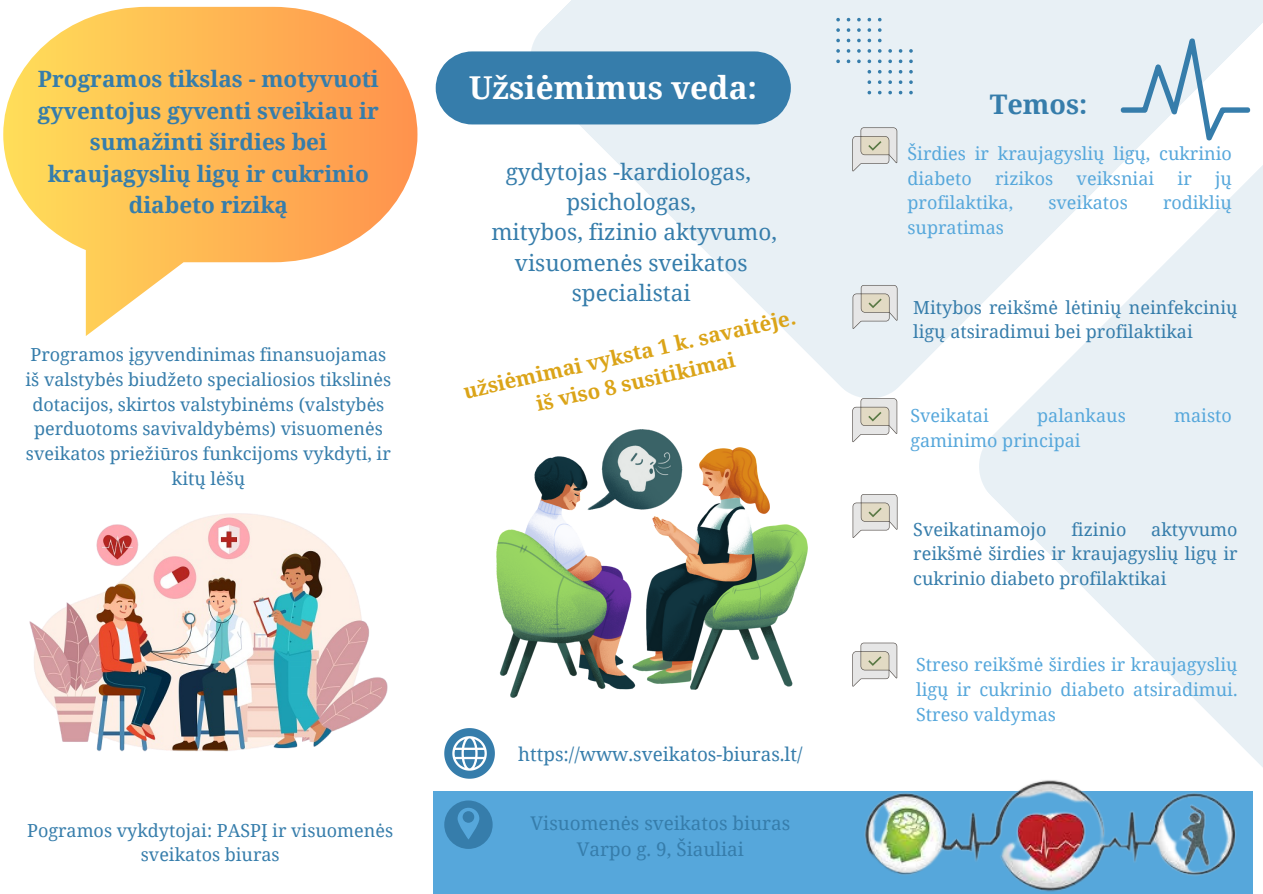
<style>
.page{position:relative;width:1263px;height:894px;background:#fff}
.page>*{position:absolute;margin:0;border:0;box-sizing:border-box;transform-origin:0 0}
.t1{font:700 31.5px "Noto Serif";color:#fff}
.t2{font:700 27px "Noto Serif";color:#367dab}
.t3{font:700 22.5px/31.5px "Noto Serif";color:#367dab;text-align:center}
.t4{font:22.5px/30.3px "Noto Serif";color:#367dab;text-align:center}
.t5{font:700 20.55px "Noto Serif";color:#dba418}
.t6{font:18.9px "Noto Serif";color:#367dab}
.t7{font:18px/24.8px "Noto Serif";color:#367dab;text-align:center}
.t8{font:18px/24.8px "Noto Serif";color:#56a7db}
</style>
<div class="page">
<svg style="left:3px;top:7px;width:414px;height:255px;background:#ffc26c"></svg>
<div style="left:433px;top:791px;width:819px;height:102px;background:#56a7db"></div>
<svg style="left:530px;top:0;width:449px;height:398px;fill:#e8f0f5"></svg>
<svg style="left:979px;top:0;width:284px;height:806px;fill:#e8f0f5"></svg>
<svg style="left:1120px;top:38px;width:131px;height:103px"></svg>
<svg style="left:836px;top:18px;width:4px;height:3px"></svg>
<svg style="left:857px;top:18px;width:4px;height:3px"></svg>
<svg style="left:867px;top:18px;width:4px;height:3px"></svg>
<svg style="left:836px;top:28px;width:4px;height:4px"></svg>
<svg style="left:847px;top:28px;width:3px;height:4px"></svg>
<svg style="left:857px;top:28px;width:4px;height:4px"></svg>
<svg style="left:867px;top:28px;width:4px;height:4px"></svg>
<svg style="left:878px;top:28px;width:3px;height:4px"></svg>
<svg style="left:836px;top:39px;width:4px;height:3px"></svg>
<svg style="left:857px;top:39px;width:4px;height:3px"></svg>
<svg style="left:867px;top:39px;width:4px;height:3px"></svg>
<svg style="left:836px;top:49px;width:4px;height:4px"></svg>
<svg style="left:847px;top:49px;width:3px;height:4px"></svg>
<svg style="left:857px;top:49px;width:4px;height:4px"></svg>
<svg style="left:867px;top:49px;width:4px;height:4px"></svg>
<svg style="left:878px;top:49px;width:3px;height:4px"></svg>
<svg style="left:888px;top:49px;width:4px;height:4px"></svg>
<svg style="left:899px;top:49px;width:3px;height:4px"></svg>
<svg style="left:909px;top:49px;width:4px;height:4px"></svg>
<svg style="left:836px;top:59px;width:4px;height:4px"></svg>
<svg style="left:847px;top:59px;width:3px;height:4px"></svg>
<svg style="left:857px;top:59px;width:4px;height:4px"></svg>
<svg style="left:867px;top:59px;width:4px;height:4px"></svg>
<svg style="left:878px;top:59px;width:3px;height:4px"></svg>
<svg style="left:888px;top:59px;width:4px;height:4px"></svg>
<svg style="left:899px;top:59px;width:3px;height:4px"></svg>
<svg style="left:909px;top:59px;width:4px;height:4px"></svg>
<svg style="left:867px;top:70px;width:4px;height:4px"></svg>
<svg style="left:878px;top:70px;width:3px;height:4px"></svg>
<svg style="left:888px;top:70px;width:4px;height:4px"></svg>
<svg style="left:899px;top:70px;width:3px;height:4px"></svg>
<svg style="left:909px;top:70px;width:4px;height:4px"></svg>
<svg style="left:867px;top:80px;width:4px;height:4px"></svg>
<svg style="left:878px;top:80px;width:3px;height:4px"></svg>
<svg style="left:888px;top:80px;width:4px;height:4px"></svg>
<svg style="left:899px;top:80px;width:3px;height:4px"></svg>
<svg style="left:909px;top:80px;width:4px;height:4px"></svg>
<svg style="left:867px;top:91px;width:4px;height:3px"></svg>
<svg style="left:888px;top:91px;width:4px;height:3px"></svg>
<svg style="left:909px;top:91px;width:4px;height:3px"></svg>
<img style="left:864px;top:745px;width:387px;height:147px">
<svg style="left:444px;top:800px;width:49px;height:48px"></svg>
<svg style="left:444px;top:728px;width:51px;height:50px"></svg>
<img style="left:496px;top:429px;width:312px;height:268px">
<img style="left:29px;top:513px;width:359px;height:239px">
<div style="left:436px;top:51px;width:355px;height:73px;background:#367dab"></div>
<svg style="left:852px;top:127px;width:45px;height:44px;background:#d7d7d2"></svg>
<svg style="left:853px;top:285px;width:44px;height:44px;background:#d8d8d3"></svg>
<svg style="left:852px;top:398px;width:45px;height:44px"></svg>
<svg style="left:853px;top:494px;width:44px;height:43px"></svg>
<svg style="left:852px;top:642px;width:45px;height:44px"></svg>
<p class="t3" style="left:38px;top:63px;width:342px">Programos tikslas - motyvuoti gyventojus gyventi sveikiau ir sumažinti širdies bei kraujagyslių ligų ir cukrinio diabeto riziką</p>
<p class="t7" style="left:26px;top:341px;width:367px">Programos įgyvendinimas finansuojamas iš valstybės biudžeto specialiosios tikslinės dotacijos, skirtos valstybinėms (valstybės perduotoms savivaldybėms) visuomenės sveikatos priežiūros funkcijoms vykdyti, ir kitų lėšų</p>
<p class="t1" style="left:469px;top:65px;width:289px">Užsiėmimus veda:</p>
<p class="t4" style="left:506px;top:156px;width:247px">gydytojas -kardiologas,</p>
<p class="t4" style="left:566px;top:186px;width:131px">psichologas,</p>
<p class="t4" style="left:491px;top:216px;width:287px">mitybos, fizinio aktyvumo, visuomenės sveikatos specialistai</p>
<p class="t5" style="left:461px;top:378px;width:341px;rotate:-13deg">užsiėmimai vyksta 1 k. savaitėje.</p>
<p class="t5" style="left:533px;top:390px;width:205px;rotate:-13deg">iš viso 8 susitikimai</p>
<p class="t7" style="left:27px;top:816px;width:368px">Pogramos vykdytojai: PASPĮ ir visuomenės sveikatos biuras</p>
<p class="t6" style="left:518px;top:740px;width:286px">https://www.sveikatos-biuras.lt/</p>
<p class="t6" style="left:531px;top:809px;width:261px">Visuomenės sveikatos biuras</p>
<p class="t6" style="left:577px;top:835px;width:169px">Varpo g. 9, Šiauliai</p>
<p class="t2" style="left:990px;top:85px;width:99px">Temos:</p>
<p class="t8" style="left:907px;top:140px;width:326px">Širdies ir kraujagyslių ligų, cukrinio diabeto</p>
<p class="t8" style="left:995px;top:165px;width:60px">rizikos</p>
<p class="t8" style="left:1077px;top:165px;width:79px">veiksniai</p>
<p class="t8" style="left:1178px;top:165px;width:16px">ir</p>
<p class="t8" style="left:1215px;top:165px;width:18px">jų</p>
<p class="t8" style="left:907px;top:190px;width:107px">profilaktika,</p>
<p class="t8" style="left:1048px;top:190px;width:81px">sveikatos</p>
<p class="t8" style="left:1163px;top:190px;width:70px">rodiklių</p>
<p class="t8" style="left:907px;top:215px;width:98px">supratimas</p>
<p class="t7" style="left:913px;top:294px;width:326px;text-align:left">Mitybos reikšmė lėtinių neinfekcinių ligų atsiradimui bei profilaktikai</p>
<p class="t8" style="left:910px;top:402px;width:80px">Sveikatai</p>
<p class="t8" style="left:1037px;top:402px;width:90px">palankaus</p>
<p class="t8" style="left:1174px;top:402px;width:59px">maisto</p>
<p class="t8" style="left:910px;top:427px;width:172px">gaminimo principai</p>
<p class="t7" style="left:913px;top:516px;width:135px">Sveikatinamojo</p>
<p class="t7" style="left:1071px;top:516px;width:57px">fizinio</p>
<p class="t7" style="left:913px;top:516px;width:326px;text-align:justify;text-indent:238px">aktyvumo reikšmė širdies ir kraujagyslių ligų ir cukrinio diabeto profilaktikai</p>
<p class="t8" style="left:916px;top:651px;width:323px;text-align:justify">Streso reikšmė širdies ir kraujagyslių ligų ir cukrinio diabeto atsiradimui.<br>Streso valdymas</p>
</div>
